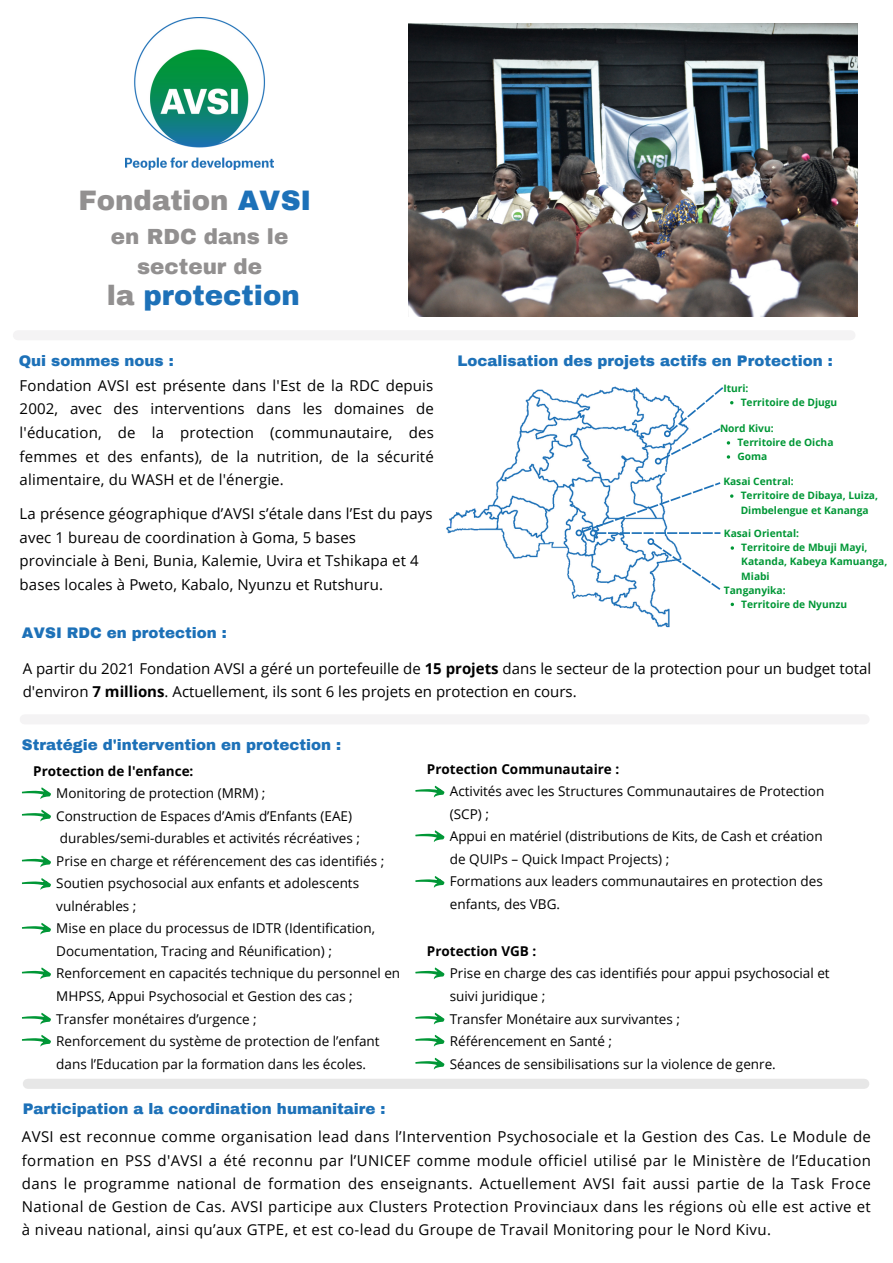
<style>
.page{position:relative;width:893px;height:1263px;background:#fff}
.page>*{position:absolute;margin:0;border:0;box-sizing:border-box;transform-origin:0 0}
.t1{font:900 27.6px "Archivo";color:#929090}
.t2{font:900 27.6px "Archivo";color:#1d71b8}
.t3{font:900 21.45px/29.8px "Archivo";color:#929090;text-align:center}
.t4{font:15px/23.6px "Open Sans";letter-spacing:.005em;color:#000}
.t5{font:900 15px "Archivo";color:#1d71b8}
.t6{font:13.5px/22.5px "Open Sans";color:#000}
.t7{font:700 13.5px "Open Sans";color:#000}
.t8{font:700 10.2px/14.1px "Open Sans";color:#009736}
.s1{color:#1d71b8}
.s2{color:#929090}
.s3{font-weight:700}
</style>
<div class="page">
<img style="left:126px;top:18px;width:148px;height:152px">
<div style="left:25px;top:714px;width:839px;height:10px;background:#f4f3f4"></div>
<div style="left:18px;top:330px;width:832px;height:10px;background:#f4f3f4"></div>
<div style="left:28px;top:1079px;width:836px;height:10px;background:#e7e7e7"></div>
<img style="left:446px;top:386px;width:224px;height:242px">
<img style="left:408px;top:24px;width:449px;height:292px">
<svg style="left:22px;top:787px;width:29px;height:12px"></svg>
<svg style="left:22px;top:810px;width:29px;height:11px"></svg>
<svg style="left:22px;top:855px;width:29px;height:12px"></svg>
<svg style="left:22px;top:878px;width:29px;height:12px"></svg>
<svg style="left:22px;top:923px;width:29px;height:11px"></svg>
<svg style="left:22px;top:967px;width:29px;height:12px"></svg>
<svg style="left:22px;top:1013px;width:29px;height:11px"></svg>
<svg style="left:22px;top:1035px;width:29px;height:11px"></svg>
<svg style="left:415px;top:786px;width:29px;height:11px"></svg>
<svg style="left:415px;top:830px;width:29px;height:12px"></svg>
<svg style="left:415px;top:876px;width:29px;height:12px"></svg>
<svg style="left:415px;top:967px;width:29px;height:12px"></svg>
<svg style="left:415px;top:1013px;width:29px;height:11px"></svg>
<svg style="left:415px;top:1035px;width:29px;height:11px"></svg>
<svg style="left:415px;top:1058px;width:29px;height:11px"></svg>
<svg style="left:652px;top:387px;width:81px;height:80px"></svg>
<svg style="left:730px;top:603px;width:4px;height:3px"></svg>
<svg style="left:730px;top:546px;width:4px;height:4px"></svg>
<svg style="left:573px;top:482px;width:147px;height:108px"></svg>
<svg style="left:730px;top:494px;width:3px;height:4px"></svg>
<p class="t1" style="left:78px;top:186px;width:234px">Fondation <span class="s1">AVSI</span></p>
<p class="t3" style="left:111px;top:222px;width:179px">en RDC dans le secteur de</p>
<p class="t2" style="left:107px;top:281px;width:194px"><span class="s2">la</span> protection</p>
<p class="t5" style="left:19px;top:352px;width:157px">Qui sommes nous :</p>
<p class="t4" style="left:20px;top:373px;width:416px;text-align:justify">Fondation AVSI est présente dans l'Est de la RDC depuis 2002, avec des interventions dans les domaines de l'éducation, de la protection (communautaire, des femmes et des enfants), de la nutrition, de la sécurité alimentaire, du WASH et de l'énergie.</p>
<p class="t4" style="left:20px;top:501px;width:414px">La présence géographique d’AVSI s’étale dans l’Est du pays avec 1 bureau de coordination à Goma, 5 bases provinciale à Beni, Bunia, Kalemie, Uvira et Tshikapa et 4 bases locales à Pweto, Kabalo, Nyunzu et Rutshuru.</p>
<p class="t5" style="left:22px;top:625px;width:207px">AVSI RDC en protection :</p>
<p class="t5" style="left:457px;top:352px;width:376px">Localisation des projets actifs en Protection :</p>
<p class="t8" style="left:723px;top:381px;width:27px">Ituri:</p>
<p class="t8" style="left:740px;top:395px;width:98px">Territoire de Djugu</p>
<p class="t8" style="left:720px;top:421px;width:55px">Nord Kivu:</p>
<p class="t8" style="left:737px;top:435px;width:98px">Territoire de Oicha</p>
<p class="t8" style="left:737px;top:449px;width:31px">Goma</p>
<p class="t8" style="left:723px;top:474px;width:72px">Kasai Central:</p>
<p class="t8" style="left:740px;top:488px;width:139px">Territoire de Dibaya, Luiza,<br>Dimbelengue et Kananga</p>
<p class="t8" style="left:724px;top:526px;width:77px">Kasai Oriental:</p>
<p class="t8" style="left:741px;top:540px;width:148px">Territoire de Mbuji Mayi,<br>Katanda, Kabeya Kamuanga,<br>Miabi</p>
<p class="t8" style="left:724px;top:583px;width:63px">Tanganyika:</p>
<p class="t8" style="left:741px;top:597px;width:107px">Territoire de Nyunzu</p>
<p class="t4" style="left:23px;top:656px;width:850px">A partir du 2021 Fondation AVSI a géré un portefeuille de <span class="s3">15 projets</span> dans le secteur de la protection pour un budget total d'environ <span class="s3">7 millions</span>. Actuellement, ils sont 6 les projets en protection en cours.</p>
<p class="t5" style="left:22px;top:737px;width:321px">Stratégie d'intervention en protection :</p>
<p class="t7" style="left:33px;top:761px;width:162px">Protection de l'enfance:</p>
<p class="t6" style="left:56px;top:782px;width:211px">Monitoring de protection (MRM) ;</p>
<p class="t6" style="left:56px;top:804px;width:305px">Construction de Espaces d’Amis d’Enfants (EAE) durables/semi-durables et activités récréatives ;</p>
<p class="t6" style="left:56px;top:849px;width:329px">Prise en charge et référencement des cas identifiés ;</p>
<p class="t6" style="left:56px;top:872px;width:304px">Soutien psychosocial aux enfants et adolescents vulnérables ;</p>
<p class="t6" style="left:56px;top:917px;width:320px">Mise en place du processus de IDTR (Identification,<br>Documentation, Tracing and Réunification) ;</p>
<p class="t6" style="left:56px;top:962px;width:345px">Renforcement en capacités technique du personnel en<br>MHPSS, Appui Psychosocial et Gestion des cas ;</p>
<p class="t6" style="left:56px;top:1007px;width:202px">Transfer monétaires d’urgence ;</p>
<p class="t6" style="left:56px;top:1029px;width:325px">Renforcement du système de protection de l’enfant dans l’Education par la formation dans les écoles.</p>
<p class="t5" style="left:23px;top:1101px;width:364px">Participation a la coordination humanitaire :</p>
<p class="t7" style="left:427px;top:759px;width:194px">Protection Communautaire :</p>
<p class="t6" style="left:450px;top:780px;width:376px">Activités avec les Structures Communautaires de Protection (SCP) ;</p>
<p class="t6" style="left:450px;top:825px;width:374px">Appui en matériel (distributions de Kits, de Cash et création de QUIPs – Quick Impact Projects) ;</p>
<p class="t6" style="left:450px;top:870px;width:374px">Formations aux leaders communautaires en protection des enfants, des VBG.</p>
<p class="t7" style="left:427px;top:941px;width:111px">Protection VGB :</p>
<p class="t6" style="left:450px;top:962px;width:381px">Prise en charge des cas identifiés pour appui psychosocial et suivi juridique ;</p>
<p class="t6" style="left:450px;top:1007px;width:232px">Transfer Monétaire aux survivantes ;</p>
<p class="t6" style="left:450px;top:1029px;width:164px">Référencement en Santé ;</p>
<p class="t6" style="left:450px;top:1052px;width:327px">Séances de sensibilisations sur la violence de genre.</p>
<p class="t4" style="left:22px;top:1125px;width:850px;line-height:23.1px;text-align:justify">AVSI est reconnue comme organisation lead dans l’Intervention Psychosociale et la Gestion des Cas. Le Module de formation en PSS d'AVSI a été reconnu par l’UNICEF comme module officiel utilisé par le Ministère de l’Education dans le programme national de formation des enseignants. Actuellement AVSI fait aussi partie de la Task Froce National de Gestion de Cas. AVSI participe aux Clusters Protection Provinciaux dans les régions où elle est active et à niveau national, ainsi qu’aux GTPE, et est co-lead du Groupe de Travail Monitoring pour le Nord Kivu.</p>
</div>
